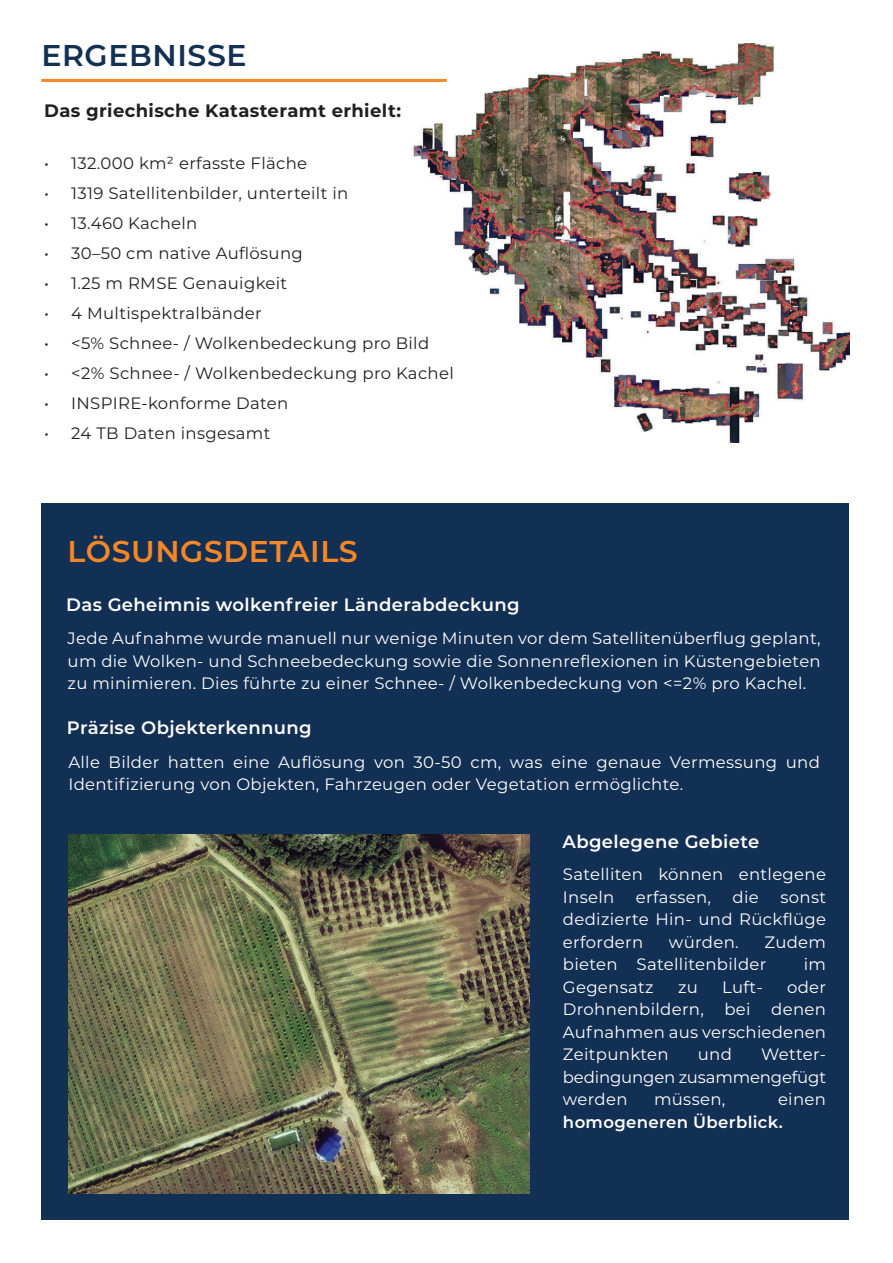
<style>
.page{position:relative;width:893px;height:1263px;background:#fff}
.page>*{position:absolute;margin:0;border:0;box-sizing:border-box;transform-origin:0 0}
.t1{font:600 30px "Montserrat";letter-spacing:.02em;color:#f58726}
.t2{font:600 30px "Montserrat";letter-spacing:.02em;color:#122f54}
.t3{font:600 18px "Montserrat";letter-spacing:.02em;color:#fff}
.t4{font:700 18px "Montserrat";letter-spacing:.02em;color:#231f20}
.t5{font:16.5px/22.5px "Montserrat";letter-spacing:.02em;color:#fff;text-align:justify}
.t6{font:16.5px "Montserrat";letter-spacing:.02em;color:#231f20}
.t7{font:600 16.5px "Montserrat";letter-spacing:.02em;color:#fff}
</style>
<div class="page">
<img style="left:412px;top:43px;width:437px;height:400px">
<div style="left:41px;top:503px;width:808px;height:717px;background:#122f54"></div>
<hr style="left:41px;top:79px;width:406px;height:3px;background:#f58726">
<img style="left:68px;top:835px;width:462px;height:358px">
<h1 class="t2" style="left:41px;top:34px;width:207px">ERGEBNISSE</h1>
<p class="t4" style="left:44px;top:98px;width:358px">Das griechische Katasteramt erhielt:</p>
<p class="t6" style="left:44px;top:152px;width:264px">• 132.000 km² erfasste Fläche</p>
<p class="t6" style="left:44px;top:182px;width:306px">• 1319 Satellitenbilder, unterteilt in</p>
<p class="t6" style="left:44px;top:212px;width:155px">• 13.460 Kacheln</p>
<p class="t6" style="left:44px;top:242px;width:260px">• 30–50 cm native Auflösung</p>
<p class="t6" style="left:44px;top:272px;width:245px">• 1.25 m RMSE Genauigkeit</p>
<p class="t6" style="left:44px;top:302px;width:219px">• 4 Multispektralbänder</p>
<p class="t6" style="left:44px;top:332px;width:386px">• &lt;5% Schnee- / Wolkenbedeckung pro Bild</p>
<p class="t6" style="left:44px;top:362px;width:411px">• &lt;2% Schnee- / Wolkenbedeckung pro Kachel</p>
<p class="t6" style="left:44px;top:392px;width:246px">• INSPIRE-konforme Daten</p>
<p class="t6" style="left:44px;top:422px;width:228px">• 24 TB Daten insgesamt</p>
<h1 class="t1" style="left:68px;top:530px;width:292px">LÖSUNGSDETAILS</h1>
<p class="t3" style="left:66px;top:591px;width:455px">Das Geheimnis wolkenfreier Länderabdeckung</p>
<p class="t5" style="left:68px;top:626px;width:755px">Jede Aufnahme wurde manuell nur wenige Minuten vor dem Satellitenüberflug geplant, um die Wolken- und Schneebedeckung sowie die Sonnenreflexionen in Küstengebieten zu minimieren. Dies führte zu einer Schnee- / Wolkenbedeckung von &lt;=2% pro Kachel.</p>
<p class="t3" style="left:67px;top:715px;width:246px">Präzise Objekterkennung</p>
<p class="t5" style="left:68px;top:750px;width:753px">Alle Bilder hatten eine Auflösung von 30-50 cm, was eine genaue Vermessung und<br>Identifizierung von Objekten, Fahrzeugen oder Vegetation ermöglichte.</p>
<p class="t3" style="left:563px;top:829px;width:198px">Abgelegene Gebiete</p>
<p class="t5" style="left:563px;top:862px;width:265px">Satelliten können entlegene<br>Inseln</p>
<p class="t5" style="left:636px;top:885px;width:77px">erfassen,</p>
<p class="t5" style="left:733px;top:885px;width:28px">die</p>
<p class="t5" style="left:563px;top:885px;width:265px;text-indent:217px">sonst dedizierte Hin- und Rückflüge erfordern</p>
<p class="t5" style="left:563px;top:930px;width:265px;text-indent:201px">Zudem bieten Satellitenbilder</p>
<p class="t5" style="left:669px;top:930px;width:71px">würden.</p>
<p class="t5" style="left:804px;top:952px;width:24px">im</p>
<p class="t5" style="left:563px;top:975px;width:92px">Gegensatz</p>
<p class="t5" style="left:678px;top:975px;width:21px">zu</p>
<p class="t5" style="left:722px;top:975px;width:42px">Luft-</p>
<p class="t5" style="left:563px;top:975px;width:265px;text-indent:224px">oder Drohnenbildern, bei denen Aufnahmen aus verschiedenen Zeitpunkten</p>
<p class="t5" style="left:698px;top:1042px;width:36px">und</p>
<p class="t5" style="left:563px;top:1042px;width:265px;text-indent:198px">Wetter&shy;bedingungen zusammengefügt werden</p>
<p class="t5" style="left:654px;top:1087px;width:73px">müssen,</p>
<p class="t5" style="left:778px;top:1087px;width:50px">einen</p>
<p class="t7" style="left:563px;top:1110px;width:221px">homogeneren Überblick.</p>
</div>
